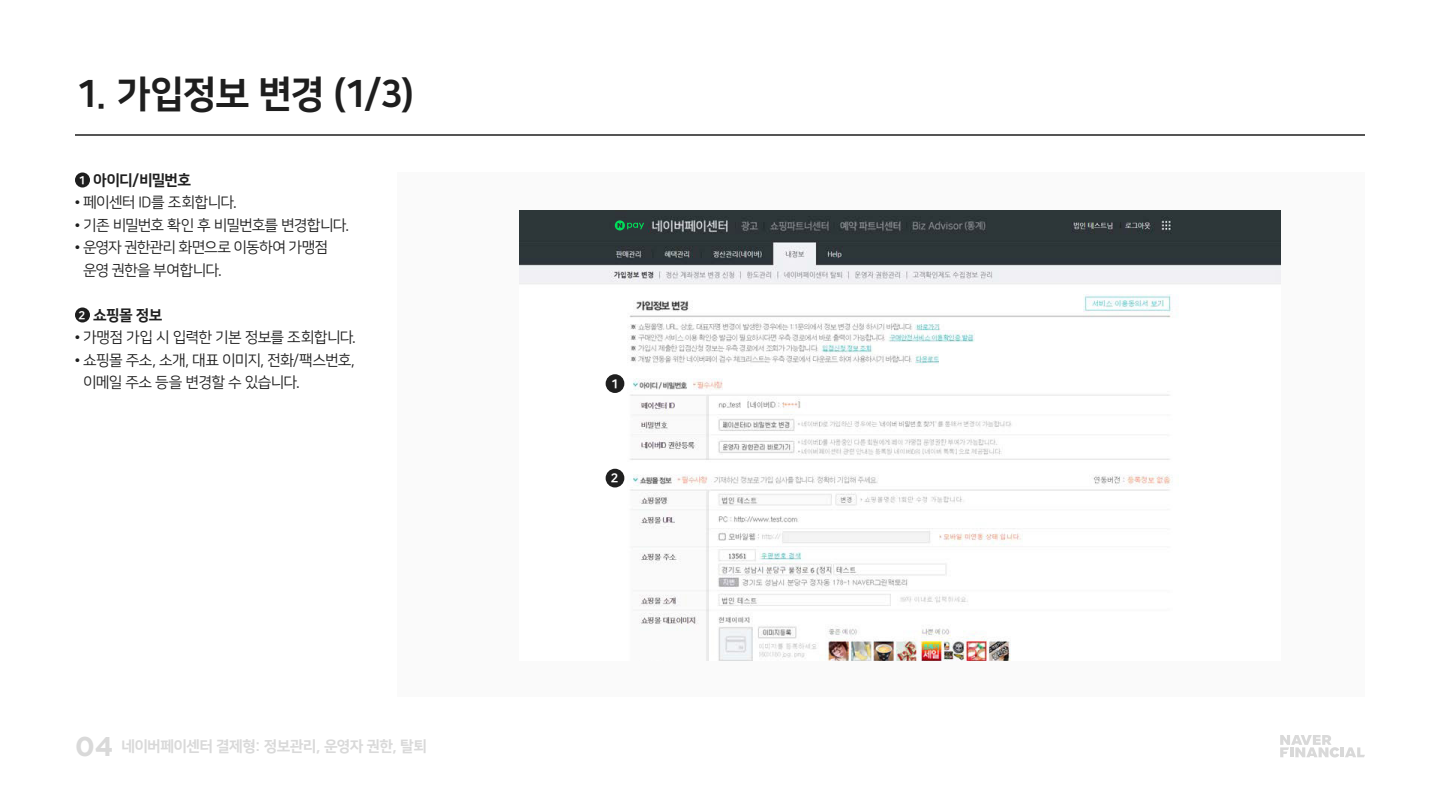
<style>
.page{position:relative;width:1440px;height:810px;background:#fff}
.page>*{position:absolute;margin:0;border:0;box-sizing:border-box;transform-origin:0 0}
.t1{font:37.5px "Nanum Square EB";letter-spacing:-.04em;color:#1e1e1e}
.t2{font:15px/22.5px "Nanum Square R";letter-spacing:-.045em;color:#1e1e1e}
.t3{font:15px "Nanum Square EB";letter-spacing:-.04em;color:#d9d9d9}
.t4{font:15px "Nanum Square EB";letter-spacing:-.04em;color:#1e1e1e}
.t5{font:12.38px "Nanum Square EB";color:#fff}
.s1{font-size:11.25px;color:#fff}
.s2{font-family:"Gotham";font-weight:700;font-size:27px}
</style>
<div class="page">
<hr style="left:75px;top:134px;width:1290px;height:2px;background:#1e1e1e">
<svg style="left:1280px;top:735px;width:85px;height:23px"></svg>
<div style="left:75px;top:173px;width:15px;height:15px;background:#1e1e1e;border-radius:50%"></div>
<div style="left:75px;top:308px;width:15px;height:14px;background:#1e1e1e;border-radius:50%"></div>
<div style="left:398px;top:172px;width:967px;height:526px;background:#fafafa"></div>
<img style="left:520px;top:210px;width:760px;height:450px">
<div style="left:606px;top:374px;width:18px;height:19px;background:#1f1f1f;border-radius:50%"></div>
<div style="left:606px;top:469px;width:18px;height:18px;background:#1f1f1f;border-radius:50%"></div>
<div style="left:614px;top:218px;width:32px;height:18px;background:#2d3639"></div>
<svg style="left:615px;top:220px;width:29px;height:10px"></svg>
<h1 class="t1" style="left:75px;top:73px;width:340px">1. 가입정보 변경 (1/3)</h1>
<p class="t4" style="left:79px;top:172px;width:114px"><span class="s1">1</span> 아이디/비밀번호</p>
<p class="t2" style="left:75px;top:192px;width:163px"><sup>●</sup> 페이센터 ID를 조회합니다.</p>
<p class="t2" style="left:75px;top:214px;width:276px"><sup>●</sup> 기존 비밀번호 확인 후 비밀번호를 변경합니다.</p>
<p class="t2" style="left:83px;top:237px;width:247px;text-indent:-8px"><sup>●</sup> 운영자 권한관리 화면으로 이동하여 가맹점 운영 권한을 부여합니다.</p>
<p class="t4" style="left:79px;top:307px;width:85px"><span class="s1">2</span> 쇼핑몰 정보</p>
<p class="t2" style="left:75px;top:327px;width:282px"><sup>●</sup> 가맹점 가입 시 입력한 기본 정보를 조회합니다.</p>
<p class="t2" style="left:83px;top:349px;width:273px;text-indent:-8px"><sup>●</sup> 쇼핑몰 주소, 소개, 대표 이미지, 전화/팩스번호, 이메일 주소 등을 변경할 수 있습니다.</p>
<p class="t3" style="left:75px;top:738px;width:354px"><span class="s2">04</span> 네이버페이센터 결제형: 정보관리, 운영자 권한, 탈퇴</p>
<p class="t5" style="left:611px;top:377px;width:9px">1</p>
<p class="t5" style="left:611px;top:471px;width:9px">2</p>
</div>
